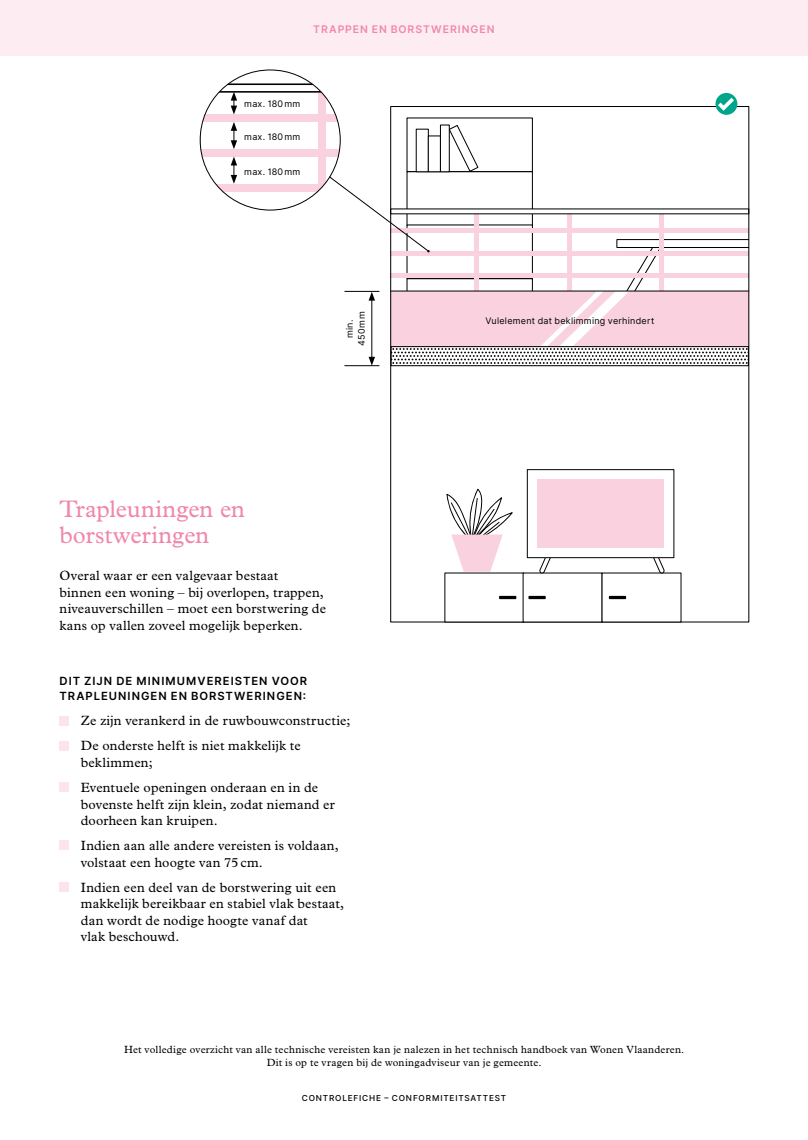
<style>
.page{position:relative;width:808px;height:1140px;background:#fff}
.page>*{position:absolute;margin:0;border:0;box-sizing:border-box;transform-origin:0 0}
.t1{font:24px/25.5px "Plantin MT Pro";color:#f087aa}
.t2{font:13.5px/16.5px "Plantin MT Pro";letter-spacing:.015em;color:#000}
.t3{font:600 11.25px/15px "Inter";letter-spacing:.09em;color:#000}
.t4{font:10.5px/13.5px "Plantin MT Pro";letter-spacing:.025em;color:#000;text-align:center}
.t5{font:600 10.5px "Inter";letter-spacing:.09em;color:#f087aa}
.t6{font:9px/12px "Inter";letter-spacing:.03em;color:#000;text-align:center}
.t7{font:500 8.25px "Inter";letter-spacing:.1em;color:#000}
</style>
<div class="page">
<div style="left:0;top:0;width:808px;height:55px;background:#fdedf3"></div>
<div style="left:60px;top:716px;width:9px;height:9px;background:#fce4ec"></div>
<div style="left:60px;top:741px;width:9px;height:9px;background:#fce4ec"></div>
<div style="left:60px;top:782px;width:9px;height:10px;background:#fce4ec"></div>
<div style="left:60px;top:840px;width:9px;height:10px;background:#fce4ec"></div>
<div style="left:60px;top:882px;width:9px;height:9px;background:#fce4ec"></div>
<div style="left:406px;top:171px;width:127px;height:55px;border:1px solid #000"></div>
<div style="left:406px;top:278px;width:127px;height:55px;border:1px solid #000"></div>
<div style="left:391px;top:251px;width:358px;height:5px;background:#f9d1df"></div>
<div style="left:391px;top:273px;width:358px;height:5px;background:#f9d1df"></div>
<div style="left:391px;top:228px;width:358px;height:5px;background:#f9d1df"></div>
<div style="left:391px;top:291px;width:358px;height:55px;background:#f9d1df"></div>
<svg style="left:540px;top:239px;width:207px;height:107px"></svg>
<div style="left:474px;top:211px;width:5px;height:81px;background:#f9d1df"></div>
<div style="left:659px;top:211px;width:5px;height:81px;background:#f9d1df"></div>
<div style="left:567px;top:211px;width:5px;height:81px;background:#f9d1df"></div>
<hr style="left:391px;top:290px;width:358px;height:1px;background:#000">
<div style="left:391px;top:209px;width:358px;height:5px;background:#fff"></div>
<svg style="left:393px;top:348px;width:354px;height:16px"></svg>
<div style="left:391px;top:346px;width:358px;height:20px;border:1px solid #000"></div>
<div style="left:440px;top:124px;width:10px;height:48px;border:1px solid #000"></div>
<svg style="left:448px;top:124px;width:31px;height:49px"></svg>
<svg style="left:539px;top:558px;width:17px;height:16px"></svg>
<svg style="left:648px;top:558px;width:16px;height:16px"></svg>
<div style="left:527px;top:469px;width:147px;height:89px;border:1px solid #000"></div>
<div style="left:537px;top:479px;width:127px;height:69px;background:#f9d1df"></div>
<svg style="left:446px;top:489px;width:67px;height:83px"></svg>
<hr style="left:499px;top:596px;width:17px;height:3px;background:#000">
<hr style="left:528px;top:596px;width:18px;height:3px;background:#000">
<hr style="left:609px;top:596px;width:17px;height:3px;background:#000">
<svg style="left:715px;top:93px;width:22px;height:22px"></svg>
<svg style="left:714px;top:94px;width:24px;height:19px"></svg>
<hr style="left:371px;top:298px;width:1px;height:61px;background:#000">
<svg style="left:369px;top:357px;width:6px;height:8px"></svg>
<svg style="left:369px;top:292px;width:6px;height:9px"></svg>
<hr style="left:344px;top:291px;width:35px;height:1px;background:#000">
<hr style="left:344px;top:365px;width:35px;height:1px;background:#000">
<svg style="left:200px;top:70px;width:230px;height:182px"></svg>
<p class="t5" style="left:313px;top:21px;width:183px">TRAPPEN EN BORSTWERINGEN</p>
<p class="t6" style="left:244px;top:98px;width:57px">max. 180mm</p>
<p class="t6" style="left:244px;top:131px;width:57px">max. 180mm</p>
<p class="t6" style="left:244px;top:165px;width:57px">max. 180mm</p>
<p class="t6" style="left:344px;top:346px;width:36px;rotate:-90deg">min.<br>450mm</p>
<p class="t6" style="left:485px;top:315px;width:170px">Vulelement dat beklimming verhindert</p>
<h1 class="t1" style="left:60px;top:496px;width:187px">Trapleuningen en borstweringen</h1>
<p class="t2" style="left:60px;top:567px;width:268px">Overal waar er een valgevaar bestaat<br>binnen een woning – bij overlopen, trappen, niveauverschillen – moet een borstwering de kans op vallen zoveel mogelijk beperken.</p>
<p class="t3" style="left:60px;top:674px;width:249px">DIT ZIJN DE MINIMUMVEREISTEN VOOR<br>TRAPLEUNINGEN EN BORSTWERINGEN:</p>
<p class="t2" style="left:81px;top:708px;width:271px;line-height:25px">Ze zijn verankerd in de ruwbouwconstructie;<br>De onderste helft is niet makkelijk te</p>
<p class="t2" style="left:81px;top:750px;width:239px;line-height:25px">beklimmen;<br>Eventuele openingen onderaan en in de</p>
<p class="t2" style="left:81px;top:795px;width:256px">bovenste helft zijn klein, zodat niemand er doorheen kan kruipen.</p>
<p class="t2" style="left:81px;top:837px;width:259px">Indien aan alle andere vereisten is voldaan, volstaat een hoogte van 75cm.</p>
<p class="t2" style="left:81px;top:878px;width:265px">Indien een deel van de borstwering uit een makkelijk bereikbaar en stabiel vlak bestaat, dan wordt de nodige hoogte vanaf dat<br>vlak beschouwd.</p>
<p class="t4" style="left:124px;top:1042px;width:562px">Het volledige overzicht van alle technische vereisten kan je nalezen in het technisch handboek van Wonen Vlaanderen.<br>Dit is op te vragen bij de woningadviseur van je gemeente.</p>
<p class="t7" style="left:302px;top:1092px;width:206px">CONTROLEFICHE – CONFORMITEITSATTEST</p>
</div>
